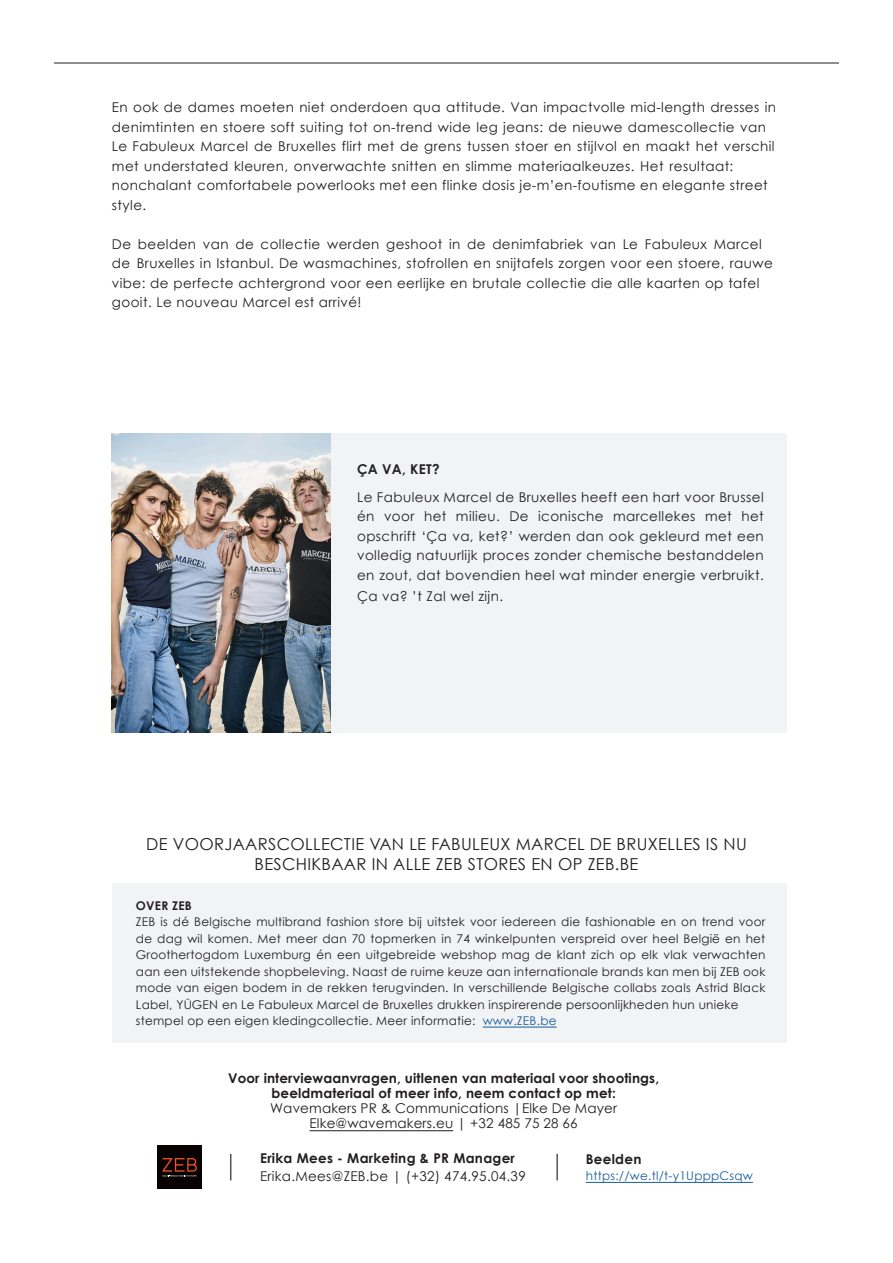
<style>
.page{position:relative;width:893px;height:1263px;background:#fff}
.page>*{position:absolute;margin:0;border:0;box-sizing:border-box;transform-origin:0 0}
.t1{font:16.5px "Century Gothic";letter-spacing:.02em;color:#231f20}
.t2{font:13.5px/19.5px "Century Gothic";letter-spacing:.03em;color:#231f20}
.t3{font:700 13.5px/15px "Century Gothic";letter-spacing:.01em;color:#231f20;text-align:center}
.t4{font:12px/16.5px "Century Gothic";letter-spacing:.02em;color:#231f20}
.t5{font:12px "Century Gothic";letter-spacing:.02em;color:#175d9e}
.s1{font-weight:700}
.s2{font-family:"Avenir"}
.s3{color:#175d9e}
.s4{font-weight:400}
</style>
<div class="page">
<hr style="left:54px;top:63px;width:785px;height:1px;background:#231f20">
<div style="left:112px;top:883px;width:675px;height:159px;background:#f2f3f4"></div>
<div style="left:330px;top:434px;width:457px;height:299px;background:#f2f3f4"></div>
<svg style="left:230px;top:1154px;width:1px;height:26px"></svg>
<svg style="left:557px;top:1154px;width:1px;height:26px"></svg>
<div style="left:157px;top:1145px;width:45px;height:44px;background:#080302"></div>
<svg style="left:163px;top:1158px;width:34px;height:19px"></svg>
<img style="left:112px;top:434px;width:218px;height:299px">
<hr style="left:310px;top:1130px;width:143px;height:1px;background:#231f20">
<hr style="left:483px;top:1027px;width:74px;height:1px;background:#175d9e">
<hr style="left:586px;top:1182px;width:167px;height:1px;background:#175d9e">
<p class="t2" style="left:112px;top:97px;width:666px">En ook de dames moeten niet onderdoen qua attitude. Van impactvolle mid-length dresses in denimtinten en stoere soft suiting tot on-trend wide leg jeans: de nieuwe damescollectie van Le Fabuleux Marcel de Bruxelles flirt met de grens tussen stoer en stijlvol en maakt het verschil met understated kleuren, onverwachte snitten en slimme materiaalkeuzes. Het resultaat: nonchalant comfortabele powerlooks met een flinke dosis je-m’en-foutisme en elegante street style.</p>
<p class="t2" style="left:112px;top:234px;width:662px">De beelden van de collectie werden geshoot in de denimfabriek van Le Fabuleux Marcel de Bruxelles in Istanbul. De wasmachines, stofrollen en snijtafels zorgen voor een stoere, rauwe vibe: de perfecte achtergrond voor een eerlijke en brutale collectie die alle kaarten op tafel gooit. Le nouveau Marcel est arrivé!</p>
<p class="t3" style="left:357px;top:461px;width:84px">ÇA VA, KET?</p>
<p class="t2" style="left:357px;top:487px;width:408px;text-align:justify">Le Fabuleux Marcel de Bruxelles heeft een hart voor Brussel én voor het milieu. De iconische marcellekes met het opschrift ‘Ça va, ket?’ werden dan ook gekleurd met een volledig natuurlijk proces zonder chemische bestanddelen en zout, dat bovendien heel wat minder energie verbruikt.</p>
<p class="t2" style="left:357px;top:586px;width:148px">Ça va? ’t Zal wel zijn.</p>
<p class="t1" style="left:146px;top:834px;width:602px">DE VOORJAARSCOLLECTIE VAN LE FABULEUX MARCEL DE BRUXELLES IS NU</p>
<p class="t1" style="left:255px;top:854px;width:385px">BESCHIKBAAR IN ALLE ZEB STORES EN OP ZEB.BE</p>
<p class="t4" style="left:136px;top:897px;width:631px"><span class="s1">OVER ZEB<br></span>ZEB is dé Belgische multibrand fashion store bij uitstek voor iedereen die fashionable en on trend voor de dag wil komen. Met meer dan 70 topmerken in 74 winkelpunten verspreid over heel België en het Groothertogdom Luxemburg én een uitgebreide webshop mag de klant zich op elk vlak verwachten aan een uitstekende shopbeleving. Naast de ruime keuze aan internationale brands kan men bij ZEB ook mode van eigen bodem in de rekken terugvinden. In verschillende Belgische collabs zoals Astrid Black Label, Y<span class="s2">Ū</span>GEN en Le Fabuleux Marcel de Bruxelles drukken inspirerende persoonlijkheden hun unieke stempel op een eigen kledingcollectie. Meer informatie: <span class="s3">www.ZEB.be</span></p>
<p class="t3" style="left:228px;top:1071px;width:432px">Voor interviewaanvragen, uitlenen van materiaal voor shootings, beeldmateriaal of meer info, neem contact op met:<br><span class="s4">Wavemakers PR &amp; Communications |Elke De Mayer Elke@wavemakers.eu | +32 485 75 28 66</span></p>
<p class="t2" style="left:260px;top:1149px;width:267px;line-height:18px"><span class="s1">Erika Mees - Marketing &amp; PR Manager<br></span>Erika.Mees@ZEB.be | (+32) 474.95.04.39</p>
<p class="t3" style="left:586px;top:1151px;width:57px">Beelden</p>
<p class="t5" style="left:586px;top:1167px;width:169px">https://we.tl/t-y1UpppCsqw</p>
</div>
